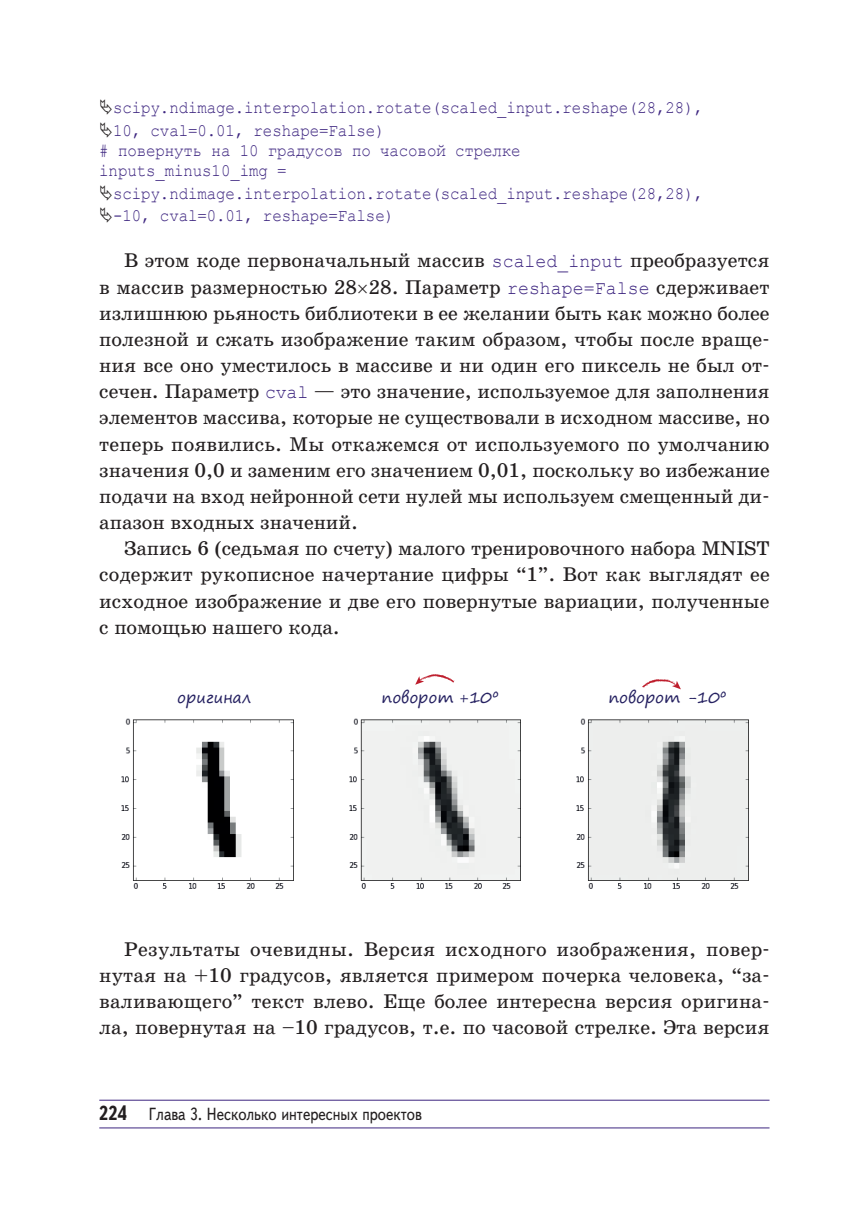
<style>
.page{position:relative;width:844px;height:1216px;background:#fff}
.page>*{position:absolute;margin:0;border:0;box-sizing:border-box;transform-origin:0 0}
.Обычный{font:20.12px/26.2px "School Book C";color:#231f20;text-align:justify}
.t1{font:17.5px/22.8px "Courier New";letter-spacing:-.005em;color:#3d2580;scale:.9 1}
.t2{font:17.5px "Text Book C";color:#231f20;scale:.85 1}
.t3{font:15.75px "Segoe Print";color:#252161}
.s1{font-family:"Courier New";font-size:19.07px;color:#3d2580}
.s2{font-weight:700;font-size:20.12px}
</style>
<div class="page">
<hr style="left:99px;top:1099px;width:670px;height:1px;background:#3d2580">
<hr style="left:99px;top:1127px;width:670px;height:1px;background:#3d2580">
<img style="left:121px;top:718px;width:173px;height:171px">
<img style="left:349px;top:718px;width:172px;height:171px">
<img style="left:576px;top:718px;width:173px;height:171px">
<svg style="left:642px;top:679px;width:38px;height:10px"></svg>
<svg style="left:415px;top:674px;width:39px;height:10px"></svg>
<p class="t1" style="left:113px;top:95px;width:656px">scipy.ndimage.interpolation.rotate(scaled_input.reshape(28,28),<br>10, cval=0.01, reshape=False)</p>
<p class="t1" style="left:99px;top:139px;width:469px;line-height:20.1px"># повернуть на 10 градусов по часовой стрелке inputs_minus10_img =</p>
<p class="t1" style="left:113px;top:181px;width:656px">scipy.ndimage.interpolation.rotate(scaled_input.reshape(28,28), -10, cval=0.01, reshape=False)</p>
<p class="Обычный" style="left:99px;top:248px;width:671px;text-indent:25px">В этом коде первоначальный массив <span class="s1">scaled_input</span> преобразуется в массив размерностью 28 28. Параметр <span class="s1">reshape=False</span> сдерживает излишнюю рьяность библиотеки в ее желании быть как можно более полезной и сжать изображение таким образом, чтобы после враще&shy;ния все оно уместилось в массиве и ни один его пиксель не был от&shy;сечен. Параметр <span class="s1">cval</span> — это значение, используемое для заполнения элементов массива, которые не существовали в исходном массиве, но теперь появились. Мы откажемся от используемого по умолчанию значения 0,0 и заменим его значением 0,01, поскольку во избежание подачи на вход нейронной сети нулей мы используем смещенный ди&shy;апазон входных значений.</p>
<p class="Обычный" style="left:99px;top:535px;width:671px;text-indent:25px">Запись 6 (седьмая по счету) малого тренировочного набора MNIST содержит рукописное начертание цифры “1”. Вот как выглядят ее исходное изображение и две его повернутые вариации, полученные с помощью нашего кода.</p>
<p class="t3" style="left:177px;top:683px;width:75px">оригинал</p>
<p class="t3" style="left:382px;top:683px;width:118px">поворот +10º</p>
<p class="t3" style="left:608px;top:683px;width:120px">поворот -10º</p>
<p class="Обычный" style="left:99px;top:936px;width:671px;text-indent:25px">Результаты очевидны. Версия исходного изображения, повер&shy;нутая на +10 градусов, является примером почерка человека, “за&shy;валивающего” текст влево. Еще более интересна версия оригина&shy;ла, повернутая на –10 градусов, т.е. по часовой стрелке. Эта версия</p>
<p class="t2" style="left:99px;top:1104px;width:381px"><span class="s2">224</span> Глава 3. Несколько интересных проектов</p>
</div>
